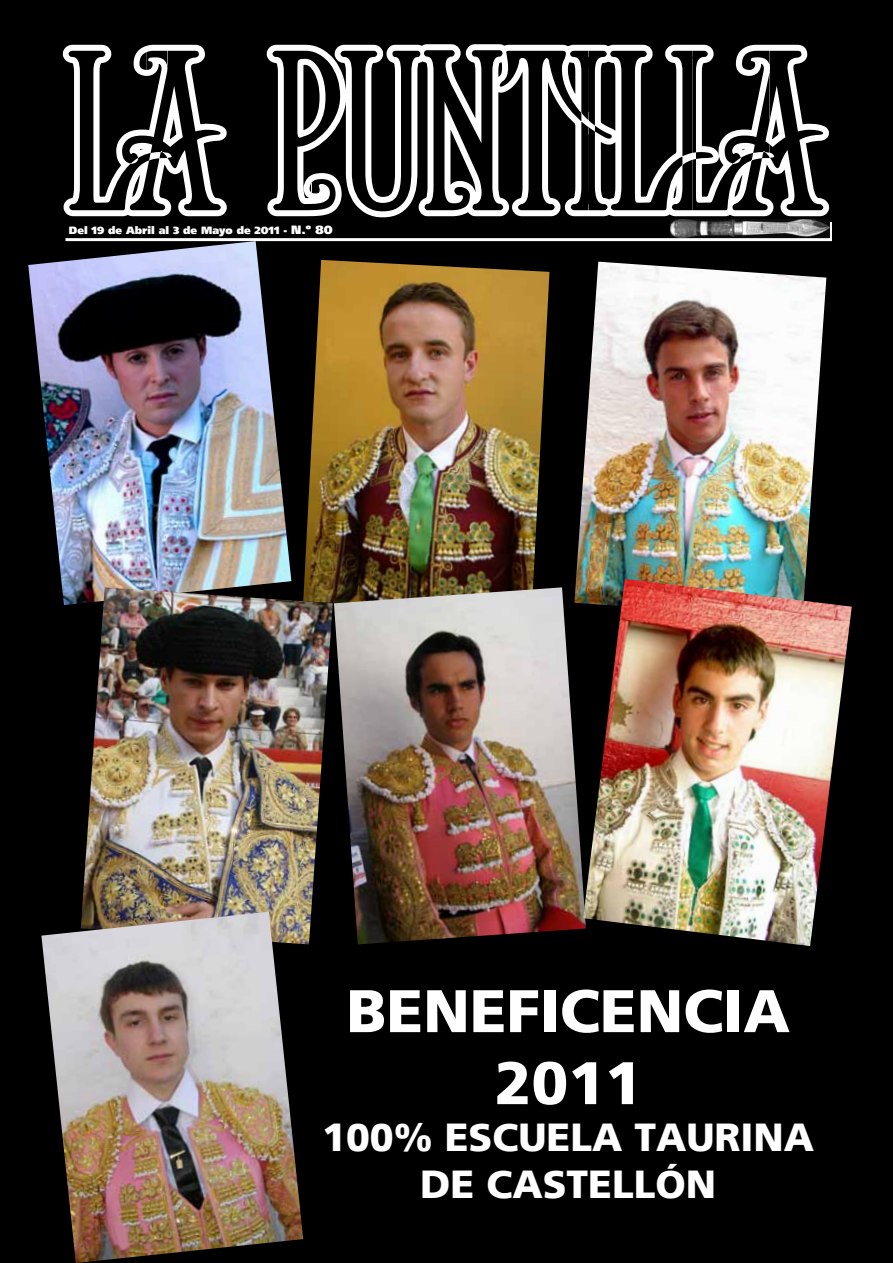
<style>
.page{position:relative;width:893px;height:1263px;background:#000}
.page>*{position:absolute;margin:0;border:0;box-sizing:border-box;transform-origin:0 0}
.t1{font:900 60px/72px "Frutiger";color:#fff;text-align:center}
.t2{font:900 39px/46.8px "Frutiger";color:#fff;text-align:center}
.t3{font:900 10.5px "Frutiger Ultra";color:#fff}
.s1{font-size:12px}
</style>
<div class="page">
<svg style="left:65px;top:227px;width:767px;height:14px;fill:#fff"></svg>
<div style="left:63px;top:220px;width:765px;height:17px;background:#000"></div>
<svg style="left:62px;top:44px;width:770px;height:183px"></svg>
<svg style="left:69px;top:50px;width:754px;height:161px"></svg>
<img style="left:670px;top:219px;width:159px;height:19px">
<img style="left:28px;top:241px;width:263px;height:364px">
<img style="left:81px;top:587px;width:502px;height:357px">
<img style="left:41px;top:912px;width:262px;height:351px">
<img style="left:303px;top:260px;width:246px;height:353px">
<img style="left:574px;top:262px;width:252px;height:357px">
<img style="left:583px;top:579px;width:269px;height:367px">
<p class="t3" style="left:69px;top:223px;width:265px">Del 19 de Abril al 3 de Mayo de 2011 - <span class="s1">N.º 80</span></p>
<h1 class="t1" style="left:346px;top:974px;width:445px">BENEFICENCIA<br>2011</h1>
<h2 class="t2" style="left:322px;top:1113px;width:494px">100% ESCUELA TAURINA<br>DE CASTELLÓN</h2>
</div>
